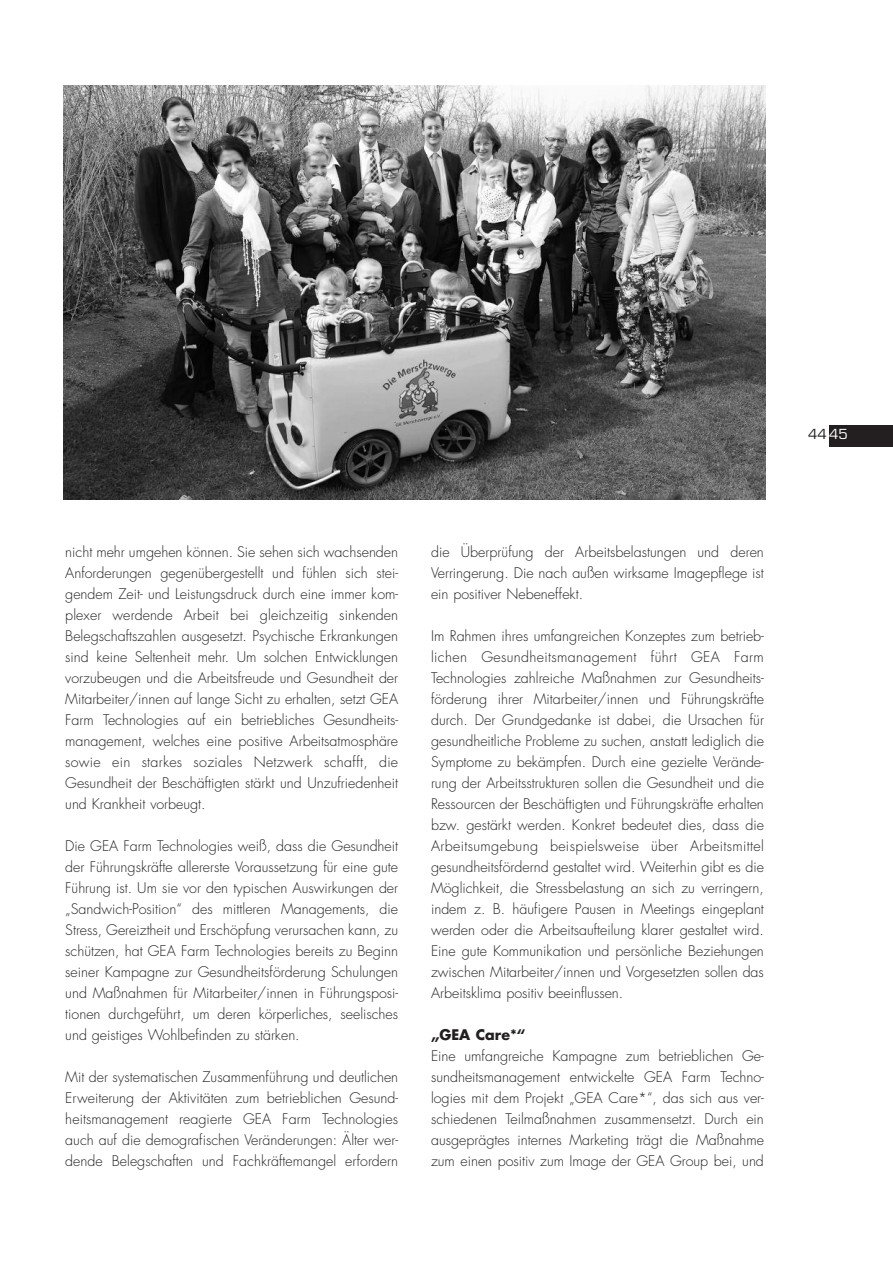
<style>
.page{position:relative;width:893px;height:1263px;background:#fff}
.page>*{position:absolute;margin:0;border:0;box-sizing:border-box;transform-origin:0 0}
.t1{font:300 14.25px/21px "Futura";color:#231f20;text-align:justify}
.t2{font:700 14.25px "Futura";color:#231f20}
.t3{font:13.5px "Eurostile";color:#231f20}
.s1{color:#fff}
</style>
<div class="page">
<img style="left:64px;top:85px;width:701px;height:414px">
<div style="left:829px;top:425px;width:64px;height:21px;background:#231f20"></div>
<p class="t1" style="left:65px;top:543px;width:334px">nicht mehr umgehen können. Sie sehen sich wachsenden Anforderungen gegenübergestellt und fühlen sich stei&shy;gendem Zeit- und Leistungsdruck durch eine immer kom&shy;plexer werdende Arbeit bei gleichzeitig sinkenden Belegschaftszahlen ausgesetzt. Psychische Erkrankungen sind keine Seltenheit mehr. Um solchen Entwicklungen vorzubeugen und die Arbeitsfreude und Gesundheit der Mitarbeiter/innen auf lange Sicht zu erhalten, setzt GEA Farm Technologies auf ein betriebliches Gesundheits&shy;management, welches eine positive Arbeitsatmosphäre sowie ein starkes soziales Netzwerk schafft, die Gesundheit der Beschäftigten stärkt und Unzufriedenheit und Krankheit vorbeugt.</p>
<p class="t1" style="left:65px;top:837px;width:334px">Die GEA Farm Technologies weiß, dass die Gesundheit der Führungskräfte allererste Voraussetzung für eine gute Führung ist. Um sie vor den typischen Auswirkungen der „Sandwich-Position“ des mittleren Managements, die Stress, Gereiztheit und Erschöpfung verursachen kann, zu schützen, hat GEA Farm Technologies bereits zu Beginn seiner Kampagne zur Gesundheitsförderung Schulungen und Maßnahmen für Mitarbeiter/innen in Führungsposi&shy;tionen durchgeführt, um deren körperliches, seelisches und geistiges Wohlbefinden zu stärken.</p>
<p class="t1" style="left:65px;top:1068px;width:334px">Mit der systematischen Zusammenführung und deutlichen Erweiterung der Aktivitäten zum betrieblichen Gesund&shy;heitsmanagement reagierte GEA Farm Technologies auch auf die demografischen Veränderungen: Älter wer&shy;dende Belegschaften und Fachkräftemangel erfordern</p>
<p class="t1" style="left:431px;top:543px;width:334px">die Überprüfung der Arbeitsbelastungen und deren Verringerung. Die nach außen wirksame Imagepflege ist ein positiver Nebeneffekt.</p>
<p class="t1" style="left:431px;top:627px;width:334px">Im Rahmen ihres umfangreichen Konzeptes zum betrieb&shy;lichen Gesundheitsmanagement führt GEA Farm Technologies zahlreiche Maßnahmen zur Gesundheits&shy;förderung ihrer Mitarbeiter/innen und Führungskräfte durch. Der Grundgedanke ist dabei, die Ursachen für gesundheitliche Probleme zu suchen, anstatt lediglich die Symptome zu bekämpfen. Durch eine gezielte Verände&shy;rung der Arbeitsstrukturen sollen die Gesundheit und die Ressourcen der Beschäftigten und Führungskräfte erhalten bzw. gestärkt werden. Konkret bedeutet dies, dass die Arbeitsumgebung beispielsweise über Arbeitsmittel gesundheitsfördernd gestaltet wird. Weiterhin gibt es die Möglichkeit, die Stressbelastung an sich zu verringern, indem z. B. häufigere Pausen in Meetings eingeplant werden oder die Arbeitsaufteilung klarer gestaltet wird.<br>Eine gute Kommunikation und persönliche Beziehungen zwischen Mitarbeiter/innen und Vorgesetzten sollen das Arbeitsklima positiv beeinflussen.</p>
<p class="t2" style="left:431px;top:1028px;width:96px">„GEA Care*“</p>
<p class="t1" style="left:431px;top:1047px;width:334px">Eine umfangreiche Kampagne zum betrieblichen Ge&shy;sundheitsmanagement entwickelte GEA Farm Techno&shy;logies mit dem Projekt „GEA Care*“, das sich aus ver&shy;schiedenen Teilmaßnahmen zusammensetzt. Durch ein ausgeprägtes internes Marketing trägt die Maßnahme zum einen positiv zum Image der GEA Group bei, und</p>
<p class="t3" style="left:808px;top:429px;width:41px">44 <span class="s1">45</span></p>
</div>
